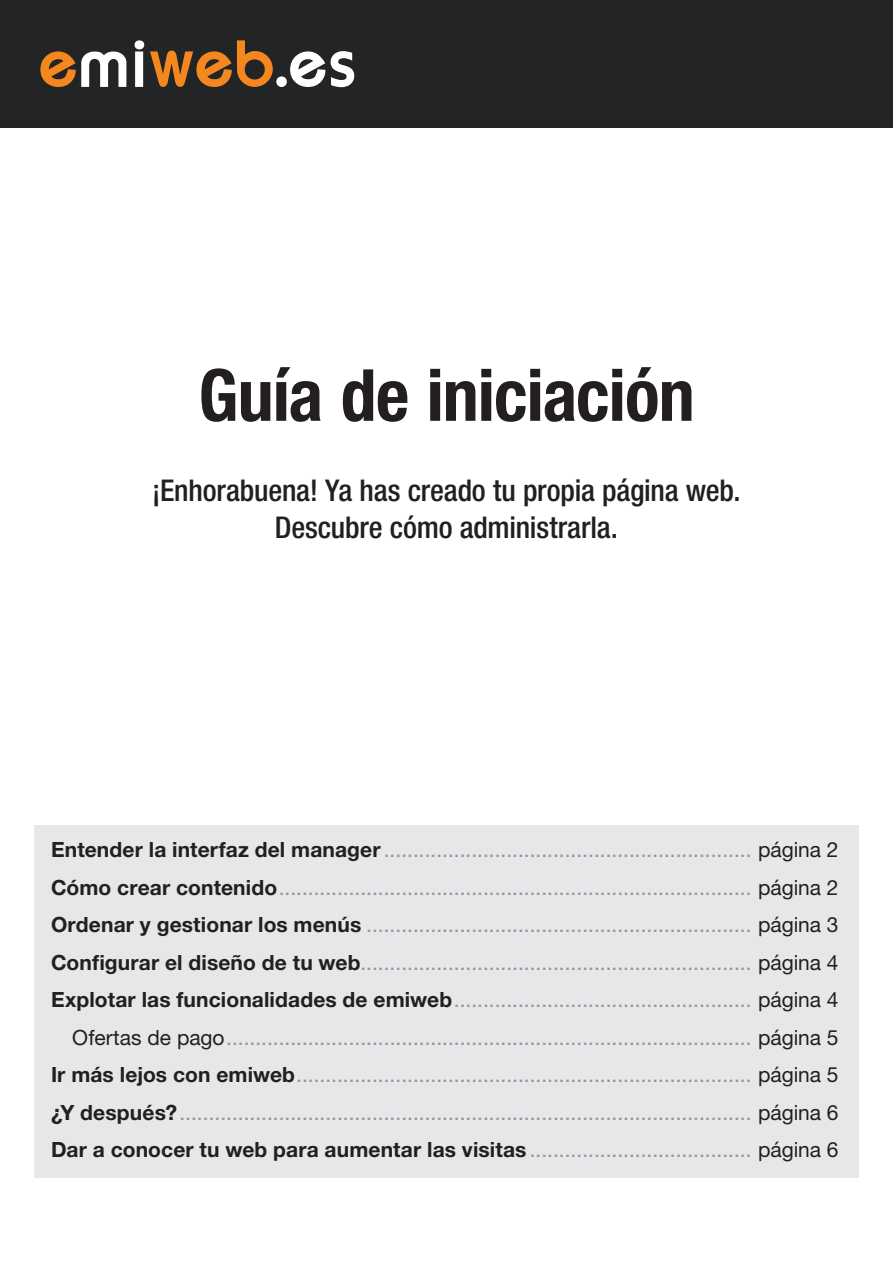
<style>
.page{position:relative;width:893px;height:1263px;background:#fff}
.page>*{position:absolute;margin:0;border:0;box-sizing:border-box;transform-origin:0 0}
.t1{font:700 condensed 72px "Helvetica Neue LT Std";letter-spacing:-.015em;color:#231f20}
.t2{font:500 condensed 30px/37.5px "Helvetica Neue LT Std";letter-spacing:-.005em;color:#231f20;text-align:center}
.t3{font:21px/37.5px "Helvetica Neue LT Std";letter-spacing:-.005em;color:#939598;text-align:right}
.s1{font-weight:700;color:#231f20}
.s2{color:#231f20}
</style>
<div class="page">
<div style="left:0;top:0;width:893px;height:128px;background:#222426"></div>
<svg style="left:135px;top:40px;width:9px;height:47px"></svg>
<svg style="left:40px;top:51px;width:86px;height:36px"></svg>
<svg style="left:331px;top:51px;width:23px;height:36px"></svg>
<svg style="left:150px;top:40px;width:175px;height:47px"></svg>
<div style="left:34px;top:825px;width:825px;height:353px;background:#e6e7e9"></div>
<p class="t1" style="left:198px;top:352px;width:498px">Guía de iniciación</p>
<p class="t2" style="left:152px;top:471px;width:590px">¡Enhorabuena! Ya has creado tu propia página web.<br>Descubre cómo administrarla.</p>
<p class="t3" style="left:51px;top:830px;width:789px"><span class="s1">Entender la interfaz del manager</span>............................................................... <span class="s2">página 2<br></span><span class="s1">Cómo crear contenido</span>................................................................................. <span class="s2">página 2<br></span><span class="s1">Ordenar y gestionar los menús</span> .................................................................. <span class="s2">página 3<br></span><span class="s1">Configurar el diseño de tu web</span>................................................................... <span class="s2">página 4<br></span><span class="s1">Explotar las funcionalidades de emiweb</span>................................................... <span class="s2">página 4<br>Ofertas de pago</span>.......................................................................................... <span class="s2">página 5<br></span><span class="s1">Ir más lejos con emiweb</span>.............................................................................. <span class="s2">página 5 </span><span class="s1">¿Y después?</span>.................................................................................................. <span class="s2">página 6<br></span><span class="s1">Dar a conocer tu web para aumentar las visitas</span> ...................................... <span class="s2">página 6</span></p>
</div>
